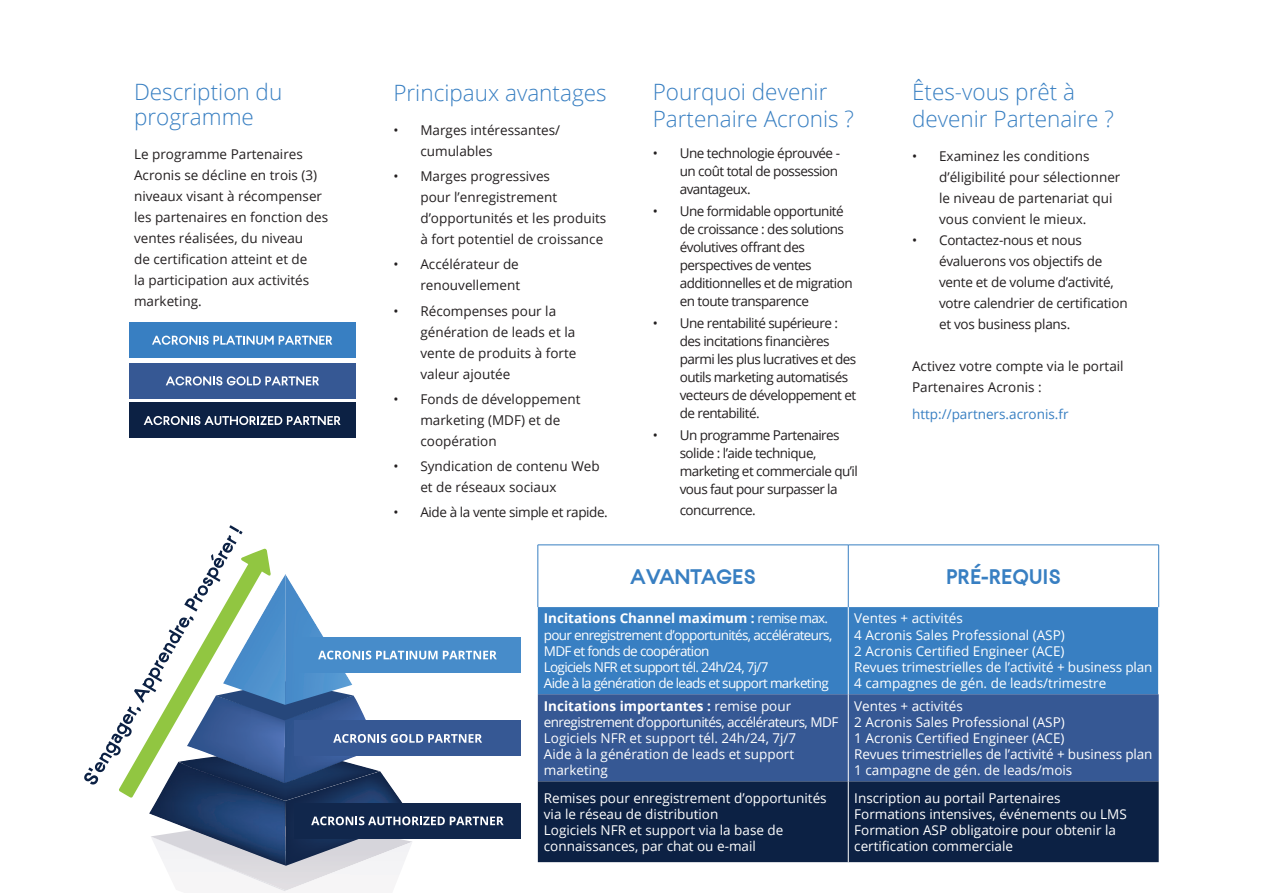
<style>
.page{position:relative;width:1263px;height:893px;background:#fff}
.page>*{position:absolute;margin:0;border:0;box-sizing:border-box;transform-origin:0 0}
.t1{font:300 22.5px/27px "Open Sans";color:#387fc2}
.t2{font:700 21px "Acronis";color:#387fc2}
.t3{font:13.5px/16.2px "Open Sans";color:#fff}
.t4{font:13.5px/21px "Open Sans";color:#231f20}
.t5{font:13.5px/18px "Open Sans";letter-spacing:-.04em;color:#231f20}
.t6{font:13.5px/16.2px "Open Sans";letter-spacing:-.05em;color:#fff}
.t7{font:13.5px/21px "Open Sans";letter-spacing:-.02em;color:#231f20}
.t8{font:13.5px "Open Sans";letter-spacing:-.03em;color:#231f20}
.t9{font:13.5px "Open Sans";color:#387fc2}
.s1{font-weight:700}
</style>
<div class="page">
<div style="left:538px;top:607px;width:620px;height:87px;background:#387fc2"></div>
<div style="left:538px;top:694px;width:621px;height:87px;background:#365894"></div>
<div style="left:538px;top:781px;width:621px;height:81px;background:#0c2144"></div>
<hr style="left:848px;top:694px;width:1px;height:87px;background:#fff">
<hr style="left:848px;top:781px;width:1px;height:81px;background:#fff">
<hr style="left:848px;top:607px;width:1px;height:87px;background:#fff">
<hr style="left:538px;top:545px;width:310px;height:1px;background:#387fc2">
<hr style="left:538px;top:545px;width:1px;height:62px;background:#387fc2">
<hr style="left:848px;top:545px;width:311px;height:1px;background:#387fc2">
<hr style="left:1158px;top:545px;width:1px;height:62px;background:#387fc2">
<hr style="left:848px;top:545px;width:1px;height:62px;background:#387fc2">
<div style="left:129px;top:403px;width:227px;height:35px;background:#0c2144"></div>
<svg style="left:144px;top:416px;width:197px;height:9px"></svg>
<div style="left:129px;top:363px;width:227px;height:36px;background:#365894"></div>
<svg style="left:166px;top:376px;width:153px;height:9px"></svg>
<div style="left:129px;top:322px;width:227px;height:36px;background:#387fc2"></div>
<svg style="left:152px;top:336px;width:180px;height:9px"></svg>
<img style="left:149px;top:798px;width:136px;height:18px">
<img style="left:285px;top:798px;width:118px;height:18px">
<img style="left:178px;top:798px;width:202px;height:3px">
<div style="left:295px;top:803px;width:226px;height:35px;background:#11274c"></div>
<svg style="left:151px;top:816px;width:353px;height:76px"></svg>
<div style="left:295px;top:720px;width:226px;height:36px;background:#365894"></div>
<div style="left:295px;top:637px;width:226px;height:35px;background:#478cca"></div>
<svg style="left:84px;top:525px;width:413px;height:273px"></svg>
<h1 class="t1" style="left:134px;top:78px;width:150px;line-height:25.5px">Description du programme</h1>
<p class="t4" style="left:134px;top:143px;width:196px">Le programme Partenaires<br>Acronis se décline en trois (3) niveaux visant à récompenser les partenaires en fonction des ventes réalisées, du niveau<br>de certification atteint et de<br>la participation aux activités marketing.</p>
<h1 class="t1" style="left:393px;top:79px;width:215px">Principaux avantages</h1>
<p class="t4" style="left:420px;top:119px;width:141px;text-indent:-27px">• Marges intéressantes/ cumulables</p>
<p class="t4" style="left:420px;top:165px;width:187px;text-indent:-27px">• Marges progressives<br>pour l’enregistrement d’opportunités et les produits à fort potentiel de croissance</p>
<p class="t4" style="left:393px;top:254px;width:128px;text-align:right">• Accélérateur de renouvellement</p>
<p class="t4" style="left:420px;top:300px;width:158px;text-indent:-27px">• Récompenses pour la génération de leads et la vente de produits à forte valeur ajoutée</p>
<p class="t4" style="left:420px;top:388px;width:162px;text-indent:-27px">• Fonds de développement marketing (MDF) et de coopération</p>
<p class="t4" style="left:420px;top:455px;width:181px;text-indent:-27px">• Syndication de contenu Web et de réseaux sociaux</p>
<p class="t8" style="left:393px;top:503px;width:216px">• Aide à la vente simple et rapide.</p>
<h1 class="t1" style="left:653px;top:78px;width:203px">Pourquoi devenir<br>Partenaire Acronis ?</h1>
<p class="t5" style="left:680px;top:143px;width:162px;text-indent:-27px">• Une technologie éprouvée - un coût total de possession avantageux.</p>
<p class="t5" style="left:680px;top:202px;width:174px;text-indent:-27px">• Une formidable opportunité de croissance : des solutions évolutives offrant des perspectives de ventes additionnelles et de migration en toute transparence</p>
<p class="t5" style="left:680px;top:314px;width:178px;text-indent:-27px">• Une rentabilité supérieure : des incitations financières parmi les plus lucratives et des outils marketing automatisés vecteurs de développement et de rentabilité.</p>
<p class="t5" style="left:680px;top:426px;width:180px;text-indent:-27px">• Un programme Partenaires solide : l’aide technique, marketing et commerciale qu’il vous faut pour surpasser la</p>
<p class="t5" style="left:680px;top:501px;width:78px">concurrence.</p>
<h1 class="t1" style="left:912px;top:78px;width:203px">Êtes-vous prêt à devenir Partenaire ?</h1>
<p class="t4" style="left:939px;top:145px;width:183px;text-indent:-27px">• Examinez les conditions d’éligibilité pour sélectionner le niveau de partenariat qui vous convient le mieux.</p>
<p class="t7" style="left:939px;top:229px;width:190px;text-indent:-27px">• Contactez-nous et nous évaluerons vos objectifs de vente et de volume d’activité, votre calendrier de certification et vos business plans.</p>
<p class="t4" style="left:912px;top:355px;width:213px">Activez votre compte via le portail<br>Partenaires Acronis :</p>
<p class="t9" style="left:912px;top:405px;width:158px">http://partners.acronis.fr</p>
<h2 class="t2" style="left:630px;top:564px;width:127px">AVANTAGES</h2>
<h2 class="t2" style="left:946px;top:564px;width:116px">PRÉ-REQUIS</h2>
<p class="t6" style="left:544px;top:610px;width:290px"><span class="s1">Incitations Channel maximum :</span> remise max. pour enregistrement d’opportunités, accélérateurs, MDF et fonds de coopération<br>Logiciels NFR et support tél. 24h/24, 7j/7<br>Aide à la génération de leads et support marketing</p>
<p class="t3" style="left:854px;top:610px;width:300px">Ventes + activités<br>4 Acronis Sales Professional (ASP)<br>2 Acronis Certified Engineer (ACE)<br>Revues trimestrielles de l’activité + business plan 4 campagnes de gén. de leads/trimestre</p>
<p class="t3" style="left:544px;top:697px;width:296px"><span class="s1">Incitations importantes :</span> remise pour enregistrement d’opportunités, accélérateurs, MDF Logiciels NFR et support tél. 24h/24, 7j/7<br>Aide à la génération de leads et support marketing</p>
<p class="t3" style="left:854px;top:697px;width:300px">Ventes + activités<br>2 Acronis Sales Professional (ASP)<br>1 Acronis Certified Engineer (ACE)<br>Revues trimestrielles de l’activité + business plan 1 campagne de gén. de leads/mois</p>
<p class="t3" style="left:544px;top:789px;width:284px">Remises pour enregistrement d’opportunités via le réseau de distribution<br>Logiciels NFR et support via la base de connaissances, par chat ou e-mail</p>
<p class="t3" style="left:854px;top:789px;width:274px">Inscription au portail Partenaires Formations intensives, événements ou LMS Formation ASP obligatoire pour obtenir la certification commerciale</p>
</div>
